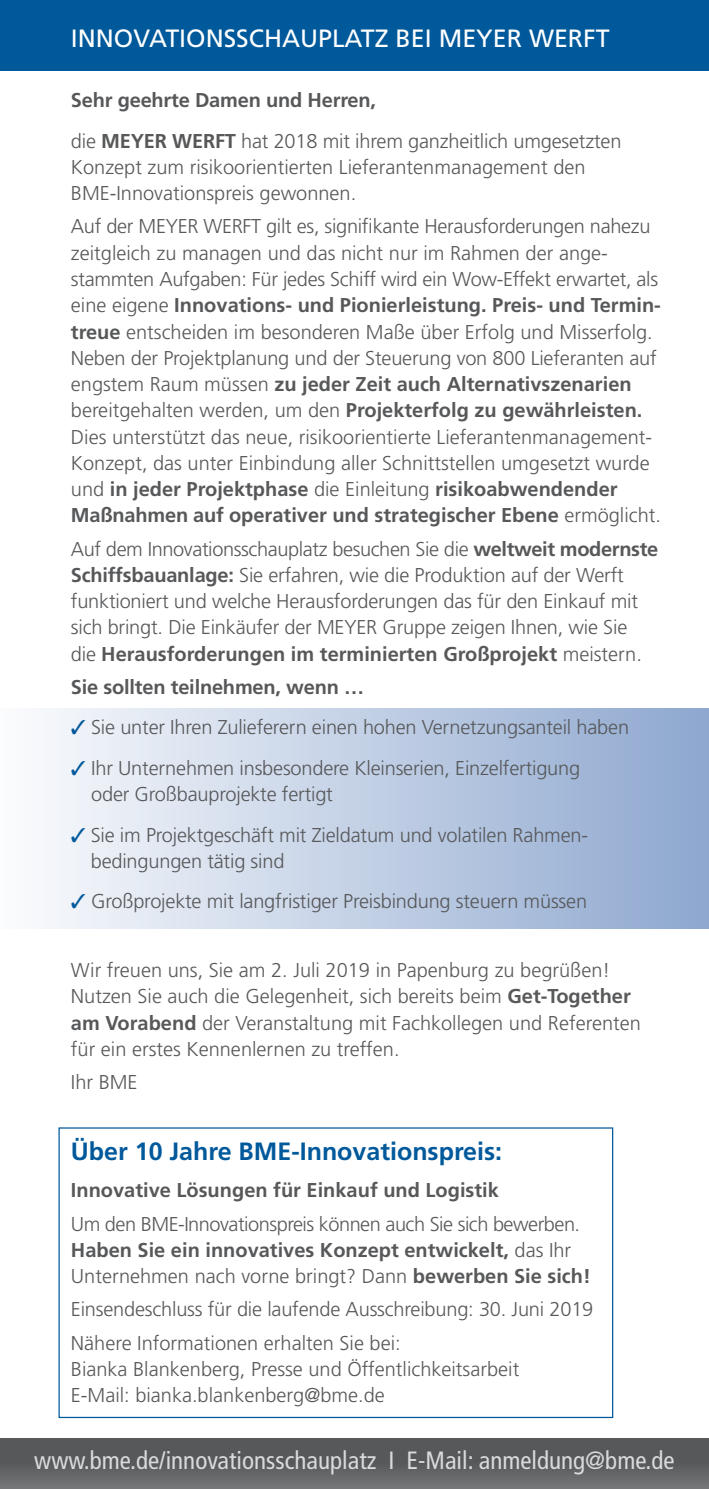
<style>
.page{position:relative;width:709px;height:1489px;background:#fff}
.page>*{position:absolute;margin:0;border:0;box-sizing:border-box;transform-origin:0 0}
.t1{font:condensed 25px "Frutiger LT Std";color:#d9dadc}
.t2{font:25px "Frutiger LT Std";color:#fff}
.t3{font:700 25px "Frutiger LT Std";color:#00599b}
.t4{font:300 20px/26.2px "Frutiger LT Std";letter-spacing:-.01em;color:#57585a}
.t5{font:700 20px "Frutiger LT Std";color:#57585a}
.s1{font-weight:700}
.s2{color:#00599b}
</style>
<div class="page">
<div style="left:0;top:708px;width:709px;height:220px;background:linear-gradient(to right,#fbfcfd,#8da7cf)"></div>
<div style="left:0;top:0;width:709px;height:71px;background:#00599b"></div>
<div style="left:0;top:1438px;width:709px;height:50px;background:#57585a"></div>
<div style="left:0;top:1461px;width:709px;height:27px;background:linear-gradient(to right,#656668,#666668)"></div>
<p class="t2" style="left:71px;top:24px;width:540px">I NNOVATIONSSCHAUPLATZ BEI M EYER WERFT</p>
<p class="t4" style="left:71px;top:80px;width:552px;line-height:40.5px"><span class="s1">Sehr geehrte Damen und Herren,<br></span>die <span class="s1">MEYER WERFT</span> hat 2018 mit ihrem ganzheitlich umgesetzten</p>
<p class="t4" style="left:71px;top:154px;width:516px">Konzept zum risikoorientierten Lieferantenmanagement den<br>BME-Innovationspreis gewonnen.</p>
<p class="t4" style="left:71px;top:214px;width:591px">Auf der MEYER WERFT gilt es, signifikante Herausforderungen nahezu zeitgleich zu managen und das nicht nur im Rahmen der ange&shy;stammten Aufgaben: Für jedes Schiff wird ein Wow-Effekt erwartet, als eine eigene <span class="s1">Innovations- und Pionierleistung. Preis- und Termin&shy;treue</span> entscheiden im besonderen Maße über Erfolg und Misserfolg.<br>Neben der Projektplanung und der Steuerung von 800 Lieferanten auf engstem Raum müssen <span class="s1">zu jeder Zeit auch Alternativszenarien </span>bereitgehalten werden, um den <span class="s1">Projekterfolg zu gewährleisten.<br></span>Dies unterstützt das neue, risikoorientierte Lieferantenmanagement-Konzept, das unter Einbindung aller Schnittstellen umgesetzt wurde und <span class="s1">in jeder Projektphase</span> die Einleitung <span class="s1">risikoabwendender Maßnahmen auf operativer und strategischer Ebene</span> ermöglicht.</p>
<p class="t4" style="left:71px;top:536px;width:589px">Auf dem Innovationsschauplatz besuchen Sie die <span class="s1">weltweit modernste Schiffsbauanlage:</span> Sie erfahren, wie die Produktion auf der Werft funktioniert und welche Herausforderungen das für den Einkauf mit sich bringt. Die Einkäufer der MEYER Gruppe zeigen Ihnen, wie Sie<br>die <span class="s1">Herausforderungen im terminierten Großprojekt</span> meistern.</p>
<p class="t5" style="left:71px;top:675px;width:295px">Sie sollten teilnehmen, wenn …</p>
<p class="t4" style="left:71px;top:714px;width:559px"><span class="s2">✓</span> Sie unter Ihren Zulieferern einen hohen Vernetzungsanteil haben</p>
<p class="t4" style="left:91px;top:755px;width:490px;text-indent:-20px"><span class="s2">✓</span> Ihr Unternehmen insbesondere Kleinserien, Einzelfertigung oder Großbauprojekte fertigt</p>
<p class="t4" style="left:91px;top:821px;width:497px;text-indent:-20px"><span class="s2">✓</span> Sie im Projektgeschäft mit Zieldatum und volatilen Rahmen&shy;bedingungen tätig sind</p>
<p class="t4" style="left:71px;top:888px;width:517px"><span class="s2">✓</span> Großprojekte mit langfristiger Preisbindung steuern müssen</p>
<p class="t4" style="left:71px;top:957px;width:571px">Wir freuen uns, Sie am 2. Juli 2019 in Papenburg zu begrüßen!<br>Nutzen Sie auch die Gelegenheit, sich bereits beim <span class="s1">Get-Together am Vorabend</span> der Veranstaltung mit Fachkollegen und Referenten für ein erstes Kennenlernen zu treffen.</p>
<p class="t4" style="left:71px;top:1069px;width:68px">Ihr BME</p>
<p class="t3" style="left:71px;top:1136px;width:433px">Über 10 Jahre BME-Innovationspreis:</p>
<p class="t5" style="left:71px;top:1178px;width:429px">Innovative Lösungen für Einkauf und Logistik</p>
<p class="t4" style="left:71px;top:1210px;width:521px">Um den BME-Innovationspreis können auch Sie sich bewerben.<br><span class="s1">Haben Sie ein innovatives Konzept entwickelt,</span> das Ihr<br>Unternehmen nach vorne bringt? Dann <span class="s1">bewerben Sie sich!</span></p>
<p class="t4" style="left:71px;top:1293px;width:524px;line-height:33.2px">Einsendeschluss für die laufende Ausschreibung: 30. Juni 2019<br>Nähere Informationen erhalten Sie bei:</p>
<p class="t4" style="left:71px;top:1356px;width:450px">Bianka Blankenberg, Presse und Öffentlichkeitsarbeit<br>E-Mail: bianka.blankenberg@bme.de</p>
<p class="t1" style="left:34px;top:1445px;width:642px">www.bme.de/innovationsschauplatz I E-Mail: anmeldung@bme.de</p>
</div>
